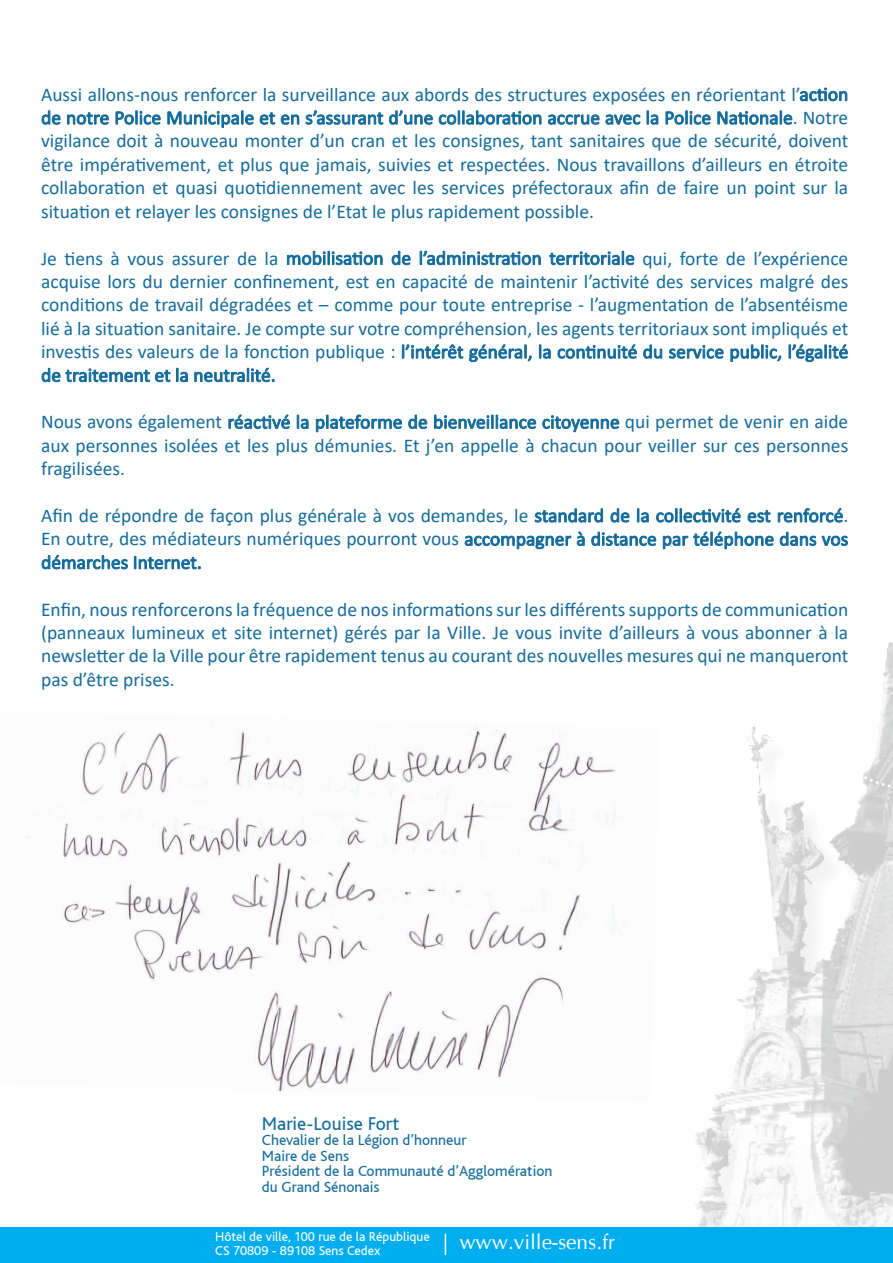
<style>
.page{position:relative;width:893px;height:1263px;background:#fff}
.page>*{position:absolute;margin:0;border:0;box-sizing:border-box;transform-origin:0 0}
.t1{font:21px "CG Omega";color:#fff}
.t2{font:19.5px/23.4px "Calibri";color:#146c9c;text-align:justify}
.t3{font:19.35px "Bliss";color:#146c9c}
.t4{font:15.45px/15.5px "Bliss";color:#146c9c}
.t5{font:13.5px/13.5px "Bliss";color:#fff}
</style>
<div class="page">
<img style="left:613px;top:726px;width:280px;height:502px">
<svg style="left:796px;top:642px;width:97px;height:150px"></svg>
<div style="left:0;top:1228px;width:893px;height:35px;background:#00aeef"></div>
<svg style="left:445px;top:1234px;width:1px;height:21px"></svg>
<img style="left:27px;top:726px;width:633px;height:374px">
<p class="t2" style="left:41px;top:82px;width:809px">Aussi allons-nous renforcer la surveillance aux abords des structures exposées en réorientant l’action de notre Police Municipale et en s’assurant d’une collaboration accrue avec la Police Nationale. Notre vigilance doit à nouveau monter d’un cran et les consignes, tant sanitaires que de sécurité, doivent être impérativement, et plus que jamais, suivies et respectées. Nous travaillons d’ailleurs en étroite collaboration et quasi quotidiennement avec les services préfectoraux afin de faire un point sur la situation et relayer les consignes de l’Etat le plus rapidement possible.</p>
<p class="t2" style="left:41px;top:246px;width:809px">Je tiens à vous assurer de la mobilisation de l’administration territoriale qui, forte de l’expérience acquise lors du dernier confinement, est en capacité de maintenir l’activité des services malgré des conditions de travail dégradées et – comme pour toute entreprise - l’augmentation de l’absentéisme lié à la situation sanitaire. Je compte sur votre compréhension, les agents territoriaux sont impliqués et investis des valeurs de la fonction publique : l’intérêt général, la continuité du service public, l’égalité de traitement et la neutralité.</p>
<p class="t2" style="left:41px;top:410px;width:809px">Nous avons également réactivé la plateforme de bienveillance citoyenne qui permet de venir en aide aux personnes isolées et les plus démunies. Et j’en appelle à chacun pour veiller sur ces personnes fragilisées.</p>
<p class="t2" style="left:41px;top:503px;width:809px">Afin de répondre de façon plus générale à vos demandes, le standard de la collectivité est renforcé.<br>En outre, des médiateurs numériques pourront vous accompagner à distance par téléphone dans vos démarches Internet.</p>
<p class="t2" style="left:41px;top:597px;width:809px">Enfin, nous renforcerons la fréquence de nos informations sur les différents supports de communication (panneaux lumineux et site internet) gérés par la Ville. Je vous invite d’ailleurs à vous abonner à la newsletter de la Ville pour être rapidement tenus au courant des nouvelles mesures qui ne manqueront pas d’être prises.</p>
<p class="t3" style="left:262px;top:1113px;width:139px">Marie-Louise Fort</p>
<p class="t4" style="left:262px;top:1132px;width:292px">Chevalier de la Légion d’honneur<br>Maire de Sens<br>Président de la Communauté d’Agglomération du Grand Sénonais</p>
<p class="t5" style="left:215px;top:1230px;width:216px">Hôtel de ville, 100 rue de la République<br>CS 70809 - 89108 Sens Cedex</p>
<p class="t1" style="left:459px;top:1229px;width:157px">www.ville-sens.fr</p>
</div>
